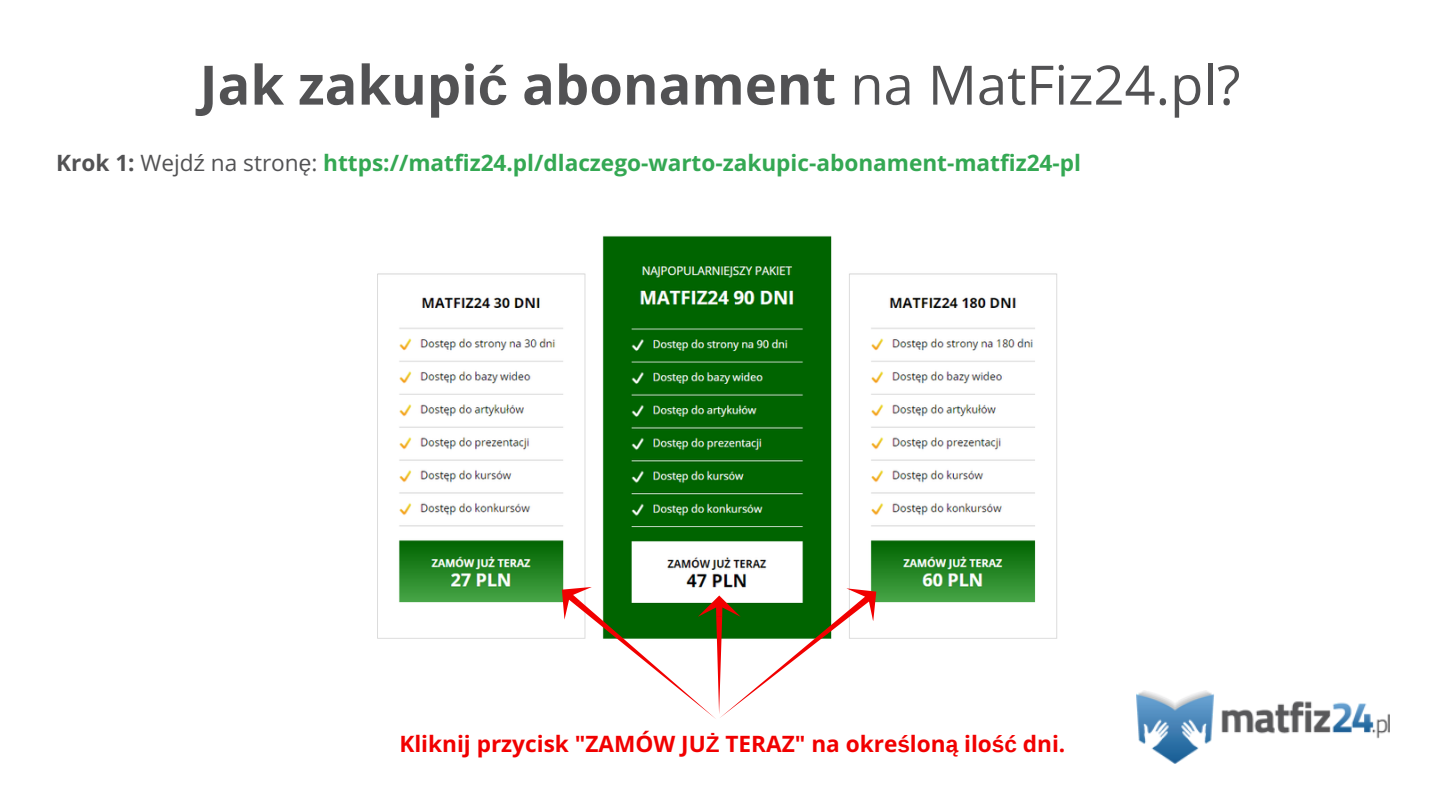
<style>
.page{position:relative;width:1440px;height:810px;background:#fff}
.page>*{position:absolute;margin:0;border:0;box-sizing:border-box;transform-origin:0 0}
.t1{font:700 54.3px "Open Sans";color:#525254}
.t2{font:700 22.65px "Open Sans";color:#34a853}
.t3{font:700 22.65px "Open Sans";color:#f10000}
.s1{font-family:"Liberation Sans"}
.s2{font-weight:400}
.s3{color:#525254}
.s4{font-weight:400;color:#525254}
.s5{font-family:"Liberation Sans";font-weight:400;color:#525254}
</style>
<div class="page">
<img style="left:1136px;top:691px;width:253px;height:73px">
<img style="left:377px;top:235px;width:680px;height:404px">
<svg style="left:548px;top:573px;width:342px;height:146px"></svg>
<h1 class="t1" style="left:200px;top:47px;width:1042px">Jak zakupi<span class="s1">ć</span> abonament <span class="s2">na MatFiz24.pl?</span></h1>
<p class="t2" style="left:56px;top:147px;width:1026px"><span class="s3">Krok 1:</span> <span class="s4">Wejd</span><span class="s5">ź</span> <span class="s4">na stron</span><span class="s5">ę</span><span class="s4">:</span> https://matfiz24.pl/dlaczego-warto-zakupic-abonament-matfiz24-pl</p>
<p class="t3" style="left:399px;top:727px;width:668px">Kliknij przycisk "ZAMÓW JU<span class="s1">Ż</span> TERAZ" na okre<span class="s1">ś</span>lon<span class="s1">ą</span> ilo<span class="s1">ść</span> dni.</p>
</div>
